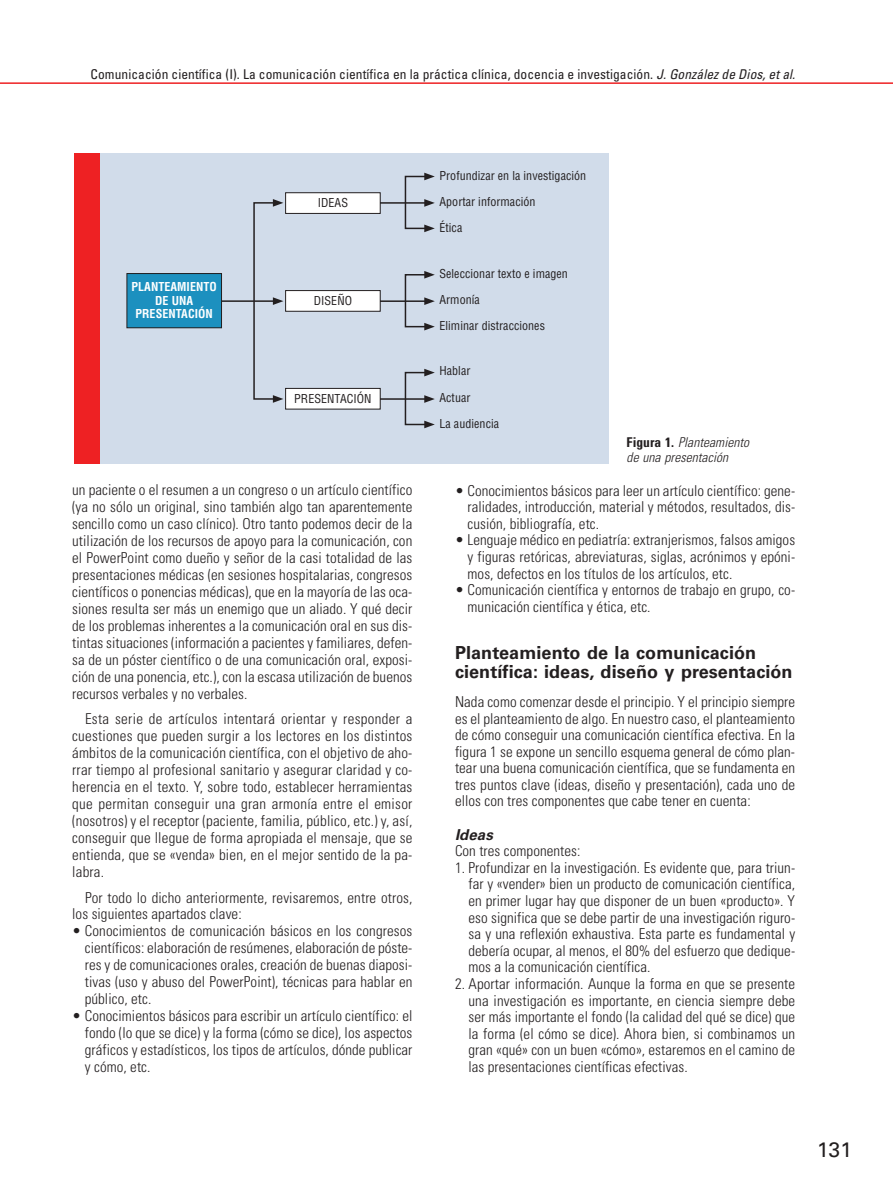
<style>
.page{position:relative;width:893px;height:1191px;background:#fff}
.page>*{position:absolute;margin:0;border:0;box-sizing:border-box;transform-origin:0 0}
.t1{font:21px "Univers LT Std";color:#231f20}
.t2{font:700 18px/18.1px "Univers LT Std";letter-spacing:.005em;color:#231f20}
.t3{font:300 condensed 15px/17px "Univers LT Std";letter-spacing:.005em;color:#231f20;text-align:justify}
.t4{font:italic 700 15px "Univers LT Std";letter-spacing:.005em;color:#231f20}
.t5{font:condensed 13.5px "Univers LT Std";letter-spacing:.005em;color:#231f20}
.t6{font:italic 300 condensed 13.5px/15px "Univers LT Std";letter-spacing:.005em;color:#231f20}
.t7{font:condensed 12px/26.2px "Helvetica LT Std";letter-spacing:.005em;color:#231f20}
.t8{font:700 condensed 12px/13.5px "Helvetica LT Std";letter-spacing:.005em;color:#fff;text-align:center}
.s1{font-style:italic}
.s2{font-weight:700;font-style:normal}
</style>
<div class="page">
<hr style="left:0;top:82px;width:893px;height:2px;background:#ee2123">
<div style="left:74px;top:153px;width:534px;height:310px;background:#d1dcea"></div>
<div style="left:74px;top:153px;width:25px;height:310px;background:#ee2123"></div>
<hr style="left:217px;top:300px;width:58px;height:2px;background:#231f20">
<svg style="left:276px;top:298px;width:7px;height:6px"></svg>
<div style="left:253px;top:202px;width:23px;height:198px;border:2px solid #231f20"></div>
<svg style="left:273px;top:199px;width:10px;height:8px"></svg>
<svg style="left:273px;top:395px;width:10px;height:8px"></svg>
<div style="left:127px;top:273px;width:94px;height:55px;background:#1c90bf"></div>
<div style="left:127px;top:273px;width:95px;height:55px;border:1px solid #231f20"></div>
<hr style="left:369px;top:300px;width:58px;height:2px;background:#231f20">
<svg style="left:427px;top:298px;width:8px;height:6px"></svg>
<div style="left:405px;top:274px;width:22px;height:53px;border:2px solid #231f20"></div>
<svg style="left:424px;top:271px;width:11px;height:7px"></svg>
<svg style="left:424px;top:323px;width:11px;height:7px"></svg>
<div style="left:286px;top:290px;width:94px;height:21px;background:#fff"></div>
<div style="left:285px;top:290px;width:95px;height:21px;border:1px solid #231f20"></div>
<hr style="left:369px;top:202px;width:58px;height:2px;background:#231f20">
<svg style="left:427px;top:200px;width:8px;height:6px"></svg>
<div style="left:405px;top:176px;width:22px;height:53px;border:2px solid #231f20"></div>
<svg style="left:424px;top:173px;width:11px;height:7px"></svg>
<svg style="left:424px;top:224px;width:11px;height:8px"></svg>
<hr style="left:369px;top:398px;width:58px;height:2px;background:#231f20">
<svg style="left:427px;top:396px;width:8px;height:6px"></svg>
<div style="left:405px;top:372px;width:22px;height:53px;border:2px solid #231f20"></div>
<svg style="left:424px;top:369px;width:11px;height:7px"></svg>
<svg style="left:424px;top:420px;width:11px;height:8px"></svg>
<div style="left:286px;top:388px;width:94px;height:21px;background:#fff"></div>
<div style="left:285px;top:388px;width:95px;height:21px;border:1px solid #231f20"></div>
<div style="left:286px;top:193px;width:94px;height:20px;background:#fff"></div>
<div style="left:285px;top:192px;width:95px;height:22px;border:1px solid #231f20"></div>
<p class="t5" style="left:91px;top:68px;width:706px">Comunicación científica (I). La comunicación científica en la práctica clínica, docencia e investigación. <span class="s1">J. González de Dios, et al.</span></p>
<p class="t7" style="left:318px;top:191px;width:32px">IDEAS</p>
<p class="t8" style="left:131px;top:282px;width:87px">PLANTEAMIENTO<br>DE UNA<br>PRESENTACIÓN</p>
<p class="t7" style="left:314px;top:289px;width:40px">DISEÑO</p>
<p class="t7" style="left:294px;top:387px;width:79px">PRESENTACIÓN</p>
<p class="t3" style="left:72px;top:482px;width:342px">un paciente o el resumen a un congreso o un artículo científico (ya no sólo un original, sino también algo tan aparentemente sencillo como un caso clínico). Otro tanto podemos decir de la utilización de los recursos de apoyo para la comunicación, con el PowerPoint como dueño y señor de la casi totalidad de las presentaciones médicas (en sesiones hospitalarias, congresos científicos o ponencias médicas), que en la mayoría de las oca&shy;siones resulta ser más un enemigo que un aliado. Y qué decir de los problemas inherentes a la comunicación oral en sus dis&shy;tintas situaciones (información a pacientes y familiares, defen&shy;sa de un póster científico o de una comunicación oral, exposi&shy;ción de una ponencia, etc.), con la escasa utilización de buenos recursos verbales y no verbales.</p>
<p class="t3" style="left:72px;top:711px;width:342px;text-indent:13px">Esta serie de artículos intentará orientar y responder a cuestiones que pueden surgir a los lectores en los distintos ámbitos de la comunicación científica, con el objetivo de aho&shy;rrar tiempo al profesional sanitario y asegurar claridad y co&shy;herencia en el texto. Y, sobre todo, establecer herramientas que permitan conseguir una gran armonía entre el emisor (nosotros) y el receptor (paciente, familia, público, etc.) y, así, conseguir que llegue de forma apropiada el mensaje, que se entienda, que se «venda» bien, en el mejor sentido de la pa&shy;labra.</p>
<p class="t3" style="left:72px;top:889px;width:342px;text-indent:13px">Por todo lo dicho anteriormente, revisaremos, entre otros, los siguientes apartados clave:</p>
<p class="t3" style="left:85px;top:923px;width:329px;text-indent:-13px">• Conocimientos de comunicación básicos en los congresos científicos: elaboración de resúmenes, elaboración de póste&shy;res y de comunicaciones orales, creación de buenas diaposi&shy;tivas (uso y abuso del PowerPoint), técnicas para hablar en público, etc.</p>
<p class="t3" style="left:85px;top:1008px;width:329px;text-indent:-13px">• Conocimientos básicos para escribir un artículo científico: el fondo (lo que se dice) y la forma (cómo se dice), los aspectos gráficos y estadísticos, los tipos de artículos, dónde publicar y cómo, etc.</p>
<p class="t7" style="left:439px;top:164px;width:148px">Profundizar en la investigación<br>Aportar información<br>Ética</p>
<p class="t7" style="left:439px;top:262px;width:130px">Seleccionar texto e imagen<br>Armonía<br>Eliminar distracciones</p>
<p class="t7" style="left:439px;top:359px;width:61px">Hablar<br>Actuar<br>La audiencia</p>
<p class="t6" style="left:627px;top:435px;width:124px"><span class="s2">Figura 1.</span> Planteamiento de una presentación</p>
<p class="t3" style="left:467px;top:483px;width:329px;text-indent:-13px">• Conocimientos básicos para leer un artículo científico: gene&shy;ralidades, introducción, material y métodos, resultados, dis&shy;cusión, bibliografía, etc.</p>
<p class="t3" style="left:467px;top:533px;width:329px;text-indent:-13px">• Lenguaje médico en pediatría: extranjerismos, falsos amigos y figuras retóricas, abreviaturas, siglas, acrónimos y epóni&shy;mos, defectos en los títulos de los artículos, etc.</p>
<p class="t3" style="left:467px;top:582px;width:329px;line-height:16.5px;text-indent:-13px">• Comunicación científica y entornos de trabajo en grupo, co&shy;municación científica y ética, etc.</p>
<p class="t2" style="left:455px;top:645px;width:339px">Planteamiento de la comunicación científica: ideas, diseño y presentación</p>
<p class="t3" style="left:455px;top:694px;width:342px">Nada como comenzar desde el principio. Y el principio siempre es el planteamiento de algo. En nuestro caso, el planteamiento de cómo conseguir una comunicación científica efectiva. En la figura 1 se expone un sencillo esquema general de cómo plan&shy;tear una buena comunicación científica, que se fundamenta en tres puntos clave (ideas, diseño y presentación), cada uno de ellos con tres componentes que cabe tener en cuenta:</p>
<p class="t4" style="left:455px;top:827px;width:39px">Ideas</p>
<p class="t3" style="left:455px;top:843px;width:127px">Con tres componentes:</p>
<p class="t3" style="left:468px;top:860px;width:328px;text-indent:-14px">1. Profundizar en la investigación. Es evidente que, para triun&shy;far y «vender» bien un producto de comunicación científica, en primer lugar hay que disponer de un buen «producto». Y eso significa que se debe partir de una investigación riguro&shy;sa y una reflexión exhaustiva. Esta parte es fundamental y debería ocupar, al menos, el 80% del esfuerzo que dedique&shy;mos a la comunicación científica.</p>
<p class="t3" style="left:468px;top:976px;width:328px;text-indent:-14px">2. Aportar información. Aunque la forma en que se presente una investigación es importante, en ciencia siempre debe ser más importante el fondo (la calidad del qué se dice) que la forma (el cómo se dice). Ahora bien, si combinamos un gran «qué» con un buen «cómo», estaremos en el camino de las presentaciones científicas efectivas.</p>
<h1 class="t1" style="left:817px;top:1139px;width:36px">131</h1>
</div>
